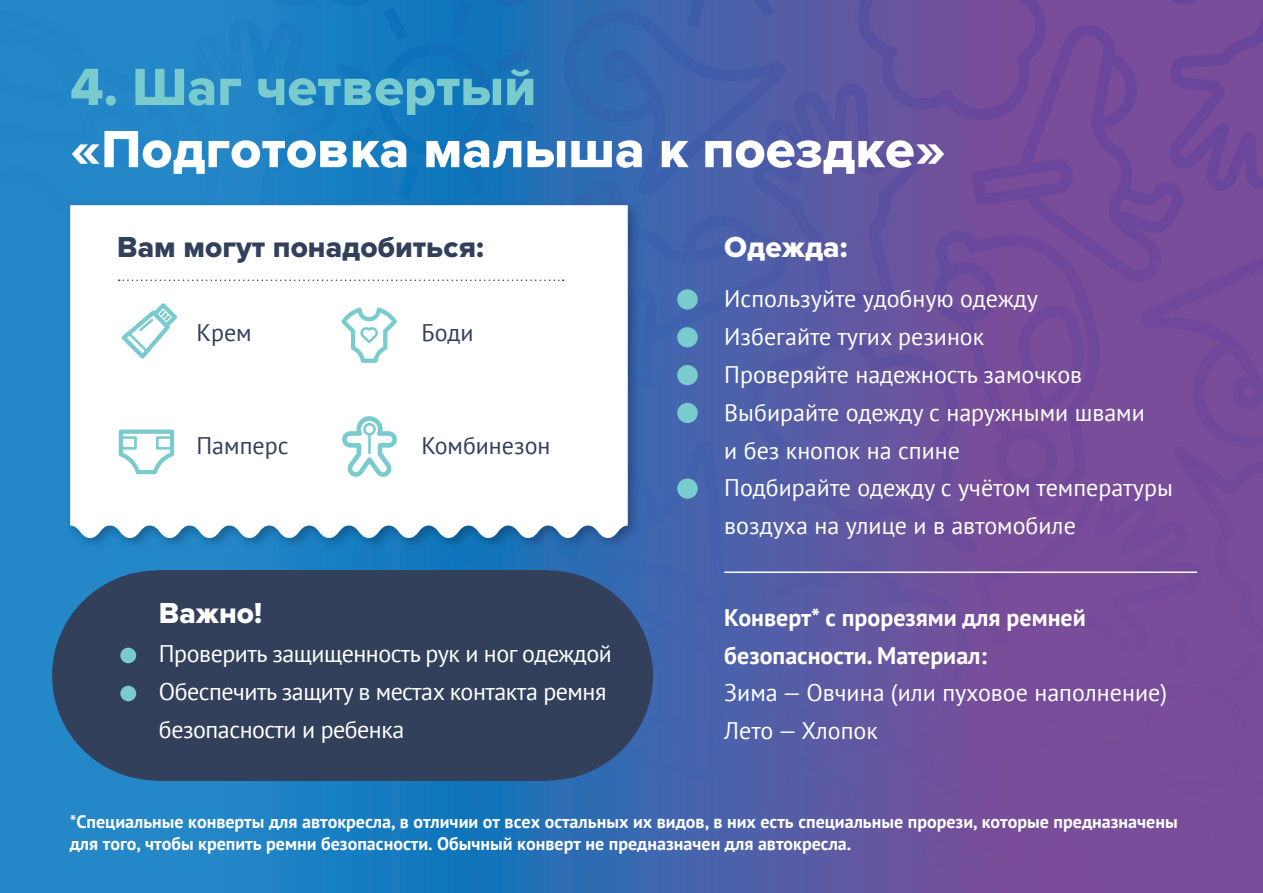
<style>
.page{position:relative;width:1263px;height:893px;background:#fff}
.page>*{position:absolute;margin:0;border:0;box-sizing:border-box;transform-origin:0 0}
.t1{font:54.3px "Proxima Nova Extrabld";color:#fff}
.t2{font:54.3px "Proxima Nova Extrabld";color:#7acbce}
.t3{font:30px "Proxima Nova Extrabld";color:#33405c}
.t4{font:30px "Proxima Nova Extrabld";color:#fff}
.t5{font:24px/37.8px "PT Sans";color:#fff}
.t6{font:24px/37.8px "PT Sans";letter-spacing:-.02em;color:#fff}
.t7{font:700 24px/37.8px "PT Sans";color:#fff}
.t8{font:24px "PT Sans";color:#33405c}
.t9{font:700 18px/21.6px "PT Sans";color:#fff}
</style>
<div class="page">
<img style="left:0;top:0;width:1263px;height:893px">
<div style="left:677px;top:327px;width:21px;height:20px;background:#7acbce;border-radius:50%"></div>
<div style="left:677px;top:289px;width:21px;height:20px;background:#7acbce;border-radius:50%"></div>
<div style="left:677px;top:478px;width:21px;height:21px;background:#7acbce;border-radius:50%"></div>
<div style="left:677px;top:365px;width:21px;height:20px;background:#7acbce;border-radius:50%"></div>
<div style="left:677px;top:403px;width:21px;height:20px;background:#7acbce;border-radius:50%"></div>
<img style="left:65px;top:200px;width:576px;height:351px">
<svg style="left:70px;top:205px;width:558px;height:333px"></svg>
<hr style="left:724px;top:571px;width:473px;height:2px;background:#fff">
<svg style="left:119px;top:279px;width:445px;height:2px"></svg>
<div style="left:52px;top:570px;width:210px;height:210px;background:#33405c;border-radius:50%"></div>
<div style="left:443px;top:570px;width:210px;height:210px;background:#33405c;border-radius:50%"></div>
<div style="left:157px;top:570px;width:391px;height:210px;background:#33405c"></div>
<div style="left:120px;top:648px;width:16px;height:15px;background:#7acbce;border-radius:50%"></div>
<div style="left:120px;top:686px;width:16px;height:15px;background:#7acbce;border-radius:50%"></div>
<svg style="left:119px;top:430px;width:55px;height:44px"></svg>
<svg style="left:121px;top:303px;width:56px;height:56px"></svg>
<svg style="left:341px;top:307px;width:56px;height:56px"></svg>
<svg style="left:342px;top:416px;width:55px;height:62px"></svg>
<h1 class="t2" style="left:70px;top:56px;width:468px">4. Шаг четвертый</h1>
<h1 class="t1" style="left:70px;top:118px;width:877px">«Подготовка малыша к поездке»</h1>
<p class="t3" style="left:117px;top:229px;width:368px">Вам могут понадобиться:</p>
<p class="t4" style="left:724px;top:229px;width:125px">Одежда:</p>
<p class="t8" style="left:196px;top:317px;width:57px">Крем</p>
<p class="t8" style="left:196px;top:431px;width:94px">Памперс</p>
<p class="t8" style="left:422px;top:317px;width:54px">Боди</p>
<p class="t8" style="left:422px;top:431px;width:130px">Комбинезон</p>
<p class="t4" style="left:159px;top:596px;width:105px">Важно!</p>
<p class="t6" style="left:159px;top:635px;width:454px">Проверить защищенность рук и ног одеждой<br>Обеспечить защиту в местах контакта ремня безопасности и ребенка</p>
<p class="t5" style="left:724px;top:279px;width:450px">Используйте удобную одежду<br>Избегайте тугих резинок<br>Проверяйте надежность замочков<br>Выбирайте одежду с наружными швами<br>и без кнопок на спине<br>Подбирайте одежду с учётом температуры воздуха на улице и в автомобиле</p>
<p class="t7" style="left:724px;top:598px;width:363px">Конверт* с прорезями для ремней безопасности. Материал:</p>
<p class="t5" style="left:724px;top:673px;width:444px">Зима — Овчина (или пуховое наполнение)<br>Лето — Хлопок</p>
<p class="t9" style="left:70px;top:811px;width:1109px">*Специальные конверты для автокресла, в отличии от всех остальных их видов, в них есть специальные прорези, которые предназначены для того, чтобы крепить ремни безопасности. Обычный конверт не предназначен для автокресла.</p>
</div>
